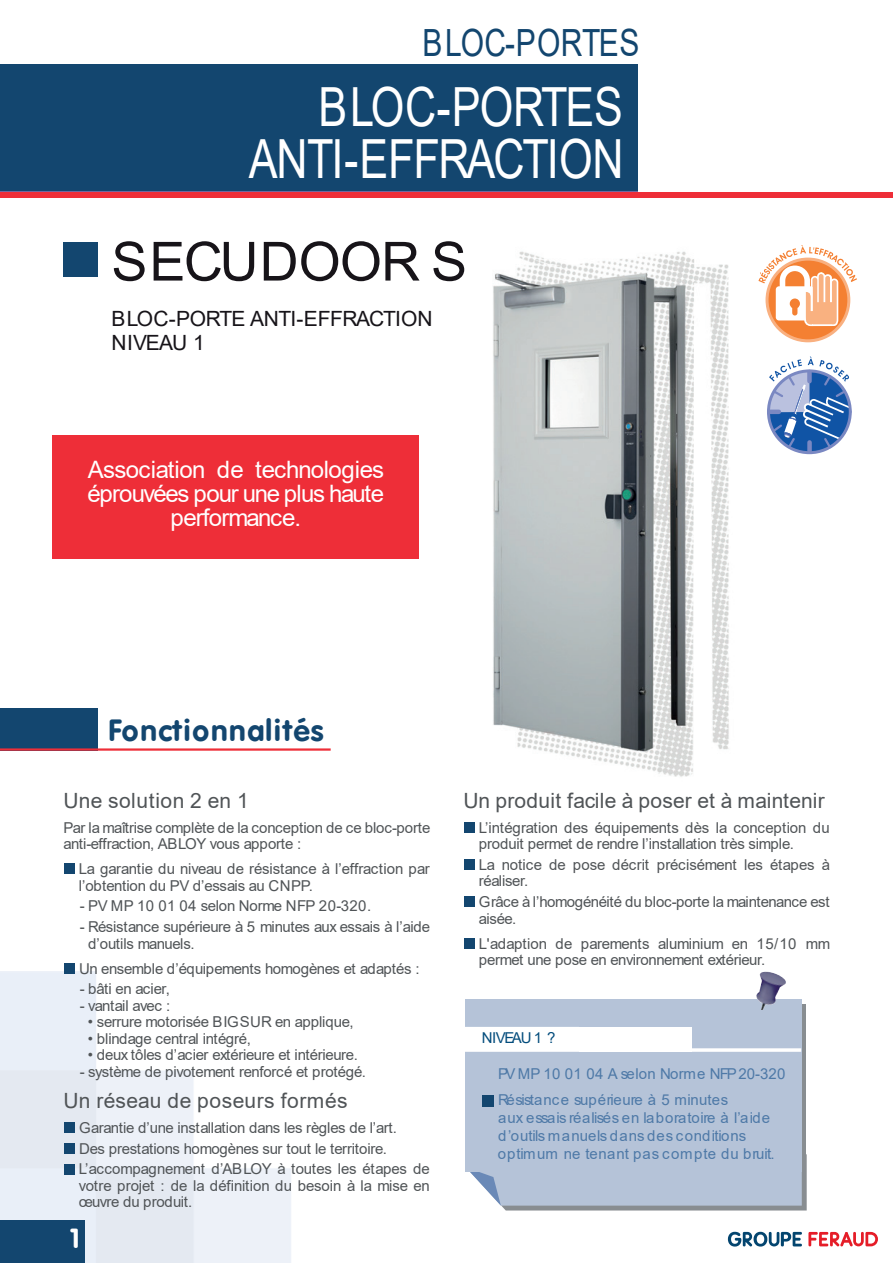
<style>
.page{position:relative;width:893px;height:1263px;background:#fff}
.page>*{position:absolute;margin:0;border:0;box-sizing:border-box;transform-origin:0 0}
.t1{font:54px/52.5px "Arial";letter-spacing:-.025em;color:#fff;text-align:right;scale:.8 1}
.t2{font:54px "Arial";letter-spacing:-.015em;color:#171419}
.t3{font:37.5px "Arial";letter-spacing:.015em;color:#13466f;scale:.8 1}
.t4{font:30px "VAG Rounded Bold";letter-spacing:.055em;color:#13466f}
.t5{font:27px "VAG Rounded Bold";color:#fff}
.t6{font:24px/24px "Arial";letter-spacing:-.04em;color:#fff;text-align:center}
.t7{font:21px "Arial";letter-spacing:.015em;color:#505457}
.t8{font:21px/24px "Arial";letter-spacing:-.03em;color:#171419}
.t9{font:15px/16.5px "Arial";letter-spacing:-.02em;color:#505457}
.t10{font:15px/18px "Arial";letter-spacing:.05em;color:#4e79a7}
.t11{font:15px/26.5px "Arial";letter-spacing:.005em;color:#4e79a7}
.t12{font:15px "Arial";letter-spacing:-.055em;color:#505457}
.t13{font:15px "Arial";letter-spacing:-.065em;color:#034c7c}
</style>
<div class="page">
<img style="left:493px;top:251px;width:236px;height:526px">
<img style="left:0;top:972px;width:291px;height:291px">
<div style="left:0;top:1220px;width:85px;height:43px;background:#13466f"></div>
<div style="left:64px;top:242px;width:34px;height:34px;background:#13466f"></div>
<div style="left:0;top:192px;width:892px;height:6px;background:#ee2e38"></div>
<div style="left:0;top:708px;width:97px;height:43px;background:#13466f"></div>
<hr style="left:0;top:748px;width:330px;height:3px;background:#ee2e38">
<div style="left:0;top:64px;width:638px;height:126px;background:#13466f"></div>
<div style="left:53px;top:435px;width:366px;height:123px;background:#ee2e38"></div>
<svg style="left:767px;top:259px;width:81px;height:82px"></svg>
<svg style="left:758px;top:245px;width:99px;height:81px"></svg>
<svg style="left:768px;top:357px;width:82px;height:93px"></svg>
<div style="left:767px;top:369px;width:84px;height:85px;border:3px solid #7a88c2;border-radius:50%"></div>
<div style="left:64px;top:864px;width:10px;height:10px;background:#13466f"></div>
<div style="left:64px;top:963px;width:10px;height:11px;background:#13466f"></div>
<div style="left:64px;top:1122px;width:10px;height:11px;background:#13466f"></div>
<div style="left:64px;top:1143px;width:10px;height:11px;background:#13466f"></div>
<div style="left:64px;top:1164px;width:10px;height:10px;background:#13466f"></div>
<div style="left:464px;top:822px;width:10px;height:11px;background:#13466f"></div>
<div style="left:464px;top:859px;width:10px;height:11px;background:#13466f"></div>
<div style="left:464px;top:897px;width:10px;height:10px;background:#13466f"></div>
<div style="left:464px;top:938px;width:10px;height:11px;background:#13466f"></div>
<svg style="left:470px;top:1172px;width:336px;height:39px;background:#b2bed1"></svg>
<div style="left:465px;top:999px;width:336px;height:173px;background:#b5c3d8"></div>
<svg style="left:465px;top:1027px;width:336px;height:25px"></svg>
<img style="left:756px;top:972px;width:30px;height:38px">
<div style="left:579px;top:1027px;width:113px;height:25px;background:#fff"></div>
<div style="left:482px;top:1095px;width:12px;height:12px;background:#13466f"></div>
<svg style="left:808px;top:1232px;width:69px;height:15px"></svg>
<svg style="left:728px;top:1232px;width:74px;height:15px"></svg>
<h2 class="t3" style="left:422px;top:17px;width:273px">BLOC-PORTES</h2>
<h1 class="t1" style="left:249px;top:80px;width:470px">BLOC-PORTES<br>ANTI-EFFRACTION</h1>
<h1 class="t2" style="left:111px;top:224px;width:357px">SECUDOOR S</h1>
<h3 class="t8" style="left:111px;top:306px;width:322px">BLOC-PORTE ANTI-EFFRACTION<br>NIVEAU 1</h3>
<h3 class="t6" style="left:87px;top:458px;width:298px">Association de technologies éprouvées pour une plus haute performance.</h3>
<h3 class="t4" style="left:109px;top:713px;width:216px">Fonctionnalités</h3>
<h3 class="t7" style="left:64px;top:786px;width:187px">Une solution 2 en 1</h3>
<p class="t9" style="left:64px;top:819px;width:368px">Par la maîtrise complète de la conception de ce bloc-porte anti-effraction, ABLOY vous apporte :</p>
<p class="t9" style="left:79px;top:860px;width:352px">La garantie du niveau de résistance à l’effraction par l’obtention du PV d’essais au CNPP.</p>
<p class="t9" style="left:80px;top:898px;width:293px">- PV MP 10 01 04 selon Norme NFP 20-320.</p>
<p class="t9" style="left:88px;top:918px;width:343px;text-indent:-8px">- Résistance supérieure à 5 minutes aux essais à l’aide d’outils manuels.</p>
<p class="t9" style="left:79px;top:960px;width:342px">Un ensemble d’équipements homogènes et adaptés :</p>
<p class="t9" style="left:80px;top:981px;width:92px">- bâti en acier,</p>
<p class="t12" style="left:80px;top:995px;width:92px">- vantail avec :</p>
<p class="t9" style="left:88px;top:1014px;width:267px">• serrure motorisée BIGSUR en applique,</p>
<p class="t9" style="left:88px;top:1030px;width:165px">• blindage central intégré,</p>
<p class="t9" style="left:88px;top:1047px;width:272px">• deux tôles d’acier extérieure et intérieure.</p>
<p class="t9" style="left:80px;top:1063px;width:288px">- système de pivotement renforcé et protégé.</p>
<h3 class="t7" style="left:64px;top:1086px;width:285px">Un réseau de poseurs formés</h3>
<p class="t9" style="left:79px;top:1117px;width:352px;line-height:20.7px">Garantie d’une installation dans les règles de l’art.<br>Des prestations homogènes sur tout le territoire.<br>L’accompagnement d’ABLOY à toutes les étapes de</p>
<p class="t9" style="left:79px;top:1177px;width:352px">votre projet : de la définition du besoin à la mise en œuvre du produit.</p>
<h3 class="t5" style="left:70px;top:1223px;width:11px">1</h3>
<h3 class="t7" style="left:463px;top:786px;width:363px">Un produit facile à poser et à maintenir</h3>
<p class="t9" style="left:479px;top:819px;width:352px">L’intégration des équipements dès la conception du produit permet de rendre l’installation très simple.</p>
<p class="t9" style="left:479px;top:856px;width:353px">La notice de pose décrit précisément les étapes à réaliser.</p>
<p class="t9" style="left:479px;top:893px;width:352px">Grâce à l’homogénéité du bloc-porte la maintenance est aisée.</p>
<p class="t9" style="left:479px;top:935px;width:353px">L'adaption de parements aluminium en 15/10 mm permet une pose en environnement extérieur.</p>
<p class="t13" style="left:482px;top:1027px;width:75px">NIVEAU 1 ?</p>
<p class="t11" style="left:498px;top:1060px;width:289px">PV MP 10 01 04 A selon Norme NFP20-320<br>Résistance supérieure à 5 minutes</p>
<p class="t10" style="left:498px;top:1109px;width:278px">aux essais réalisés en laboratoire à l’aide d’outils manuels dans des conditions optimum ne tenant pascompte du bruit.</p>
</div>
